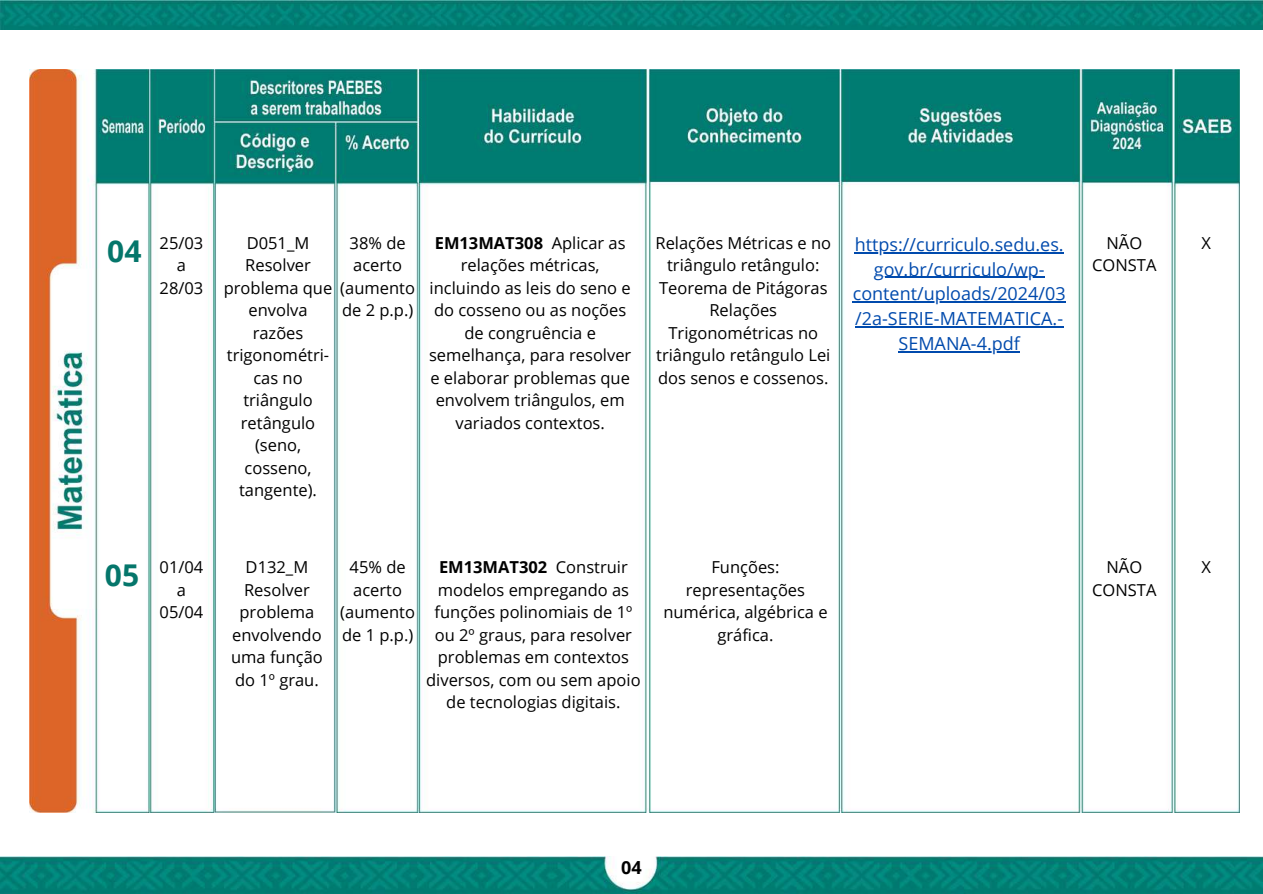
<style>
.page{position:relative;width:1263px;height:894px;background:#fff}
.page>*{position:absolute;margin:0;border:0;box-sizing:border-box;transform-origin:0 0}
.t1{font:18px/24.8px "Open Sans";color:#004aad;text-align:center}
.t2{font:700 18px "Open Sans";color:#000}
.t3{font:16.5px/22.5px "Open Sans";color:#000;text-align:center}
.s1{font-weight:700;font-size:30px;color:#05766b}
.s2{font-weight:700}
</style>
<div class="page">
<img style="left:0;top:0;width:1263px;height:29px">
<img style="left:30px;top:69px;width:1209px;height:743px">
<img style="left:0;top:856px;width:1263px;height:37px">
<hr style="left:855px;top:252px;width:209px;height:1px;background:#004aad">
<hr style="left:874px;top:277px;width:171px;height:1px;background:#004aad">
<hr style="left:853px;top:301px;width:213px;height:1px;background:#004aad">
<hr style="left:855px;top:326px;width:208px;height:1px;background:#004aad">
<hr style="left:898px;top:351px;width:122px;height:1px;background:#004aad">
<p class="t3" style="left:107px;top:231px;width:98px"><span class="s1">04</span> 25/03</p>
<p class="t3" style="left:177px;top:253px;width:11px">a</p>
<p class="t3" style="left:160px;top:276px;width:45px">28/03</p>
<p class="t3" style="left:224px;top:231px;width:110px">D051_M<br>Resolver problema que envolva razões trigonométri&shy;cas no triângulo retângulo (seno, cosseno, tangente).</p>
<p class="t3" style="left:340px;top:231px;width:76px">38% de acerto (aumento de 2 p.p.)</p>
<p class="t3" style="left:655px;top:231px;width:177px">Relações Métricas e no triângulo retângulo:<br>Teorema de Pitágoras<br>Relações<br>Trigonométricas no triângulo retângulo Lei dos senos e cossenos.</p>
<p class="t3" style="left:1092px;top:231px;width:66px">NÃO<br>CONSTA</p>
<p class="t3" style="left:1201px;top:231px;width:11px">X</p>
<p class="t3" style="left:429px;top:231px;width:204px"><span class="s2">EM13MAT308</span> Aplicar as relações métricas, incluindo as leis do seno e do cosseno ou as noções de congruência e semelhança, para resolver e elaborar problemas que envolvem triângulos, em variados contextos.</p>
<p class="t1" style="left:853px;top:231px;width:214px">https://curriculo.sedu.es. gov.br/curriculo/wp&shy;content/uploads/2024/03 /2a-SERIE-MATEMATICA.-<br>SEMANA-4.pdf</p>
<p class="t3" style="left:105px;top:555px;width:100px"><span class="s1">05</span> 01/04</p>
<p class="t3" style="left:177px;top:577px;width:11px">a</p>
<p class="t3" style="left:160px;top:600px;width:45px">05/04</p>
<p class="t3" style="left:231px;top:555px;width:93px">D132_M<br>Resolver problema envolvendo uma função do 1º grau.</p>
<p class="t3" style="left:340px;top:555px;width:76px">45% de acerto (aumento de 1 p.p.)</p>
<p class="t3" style="left:663px;top:555px;width:166px">Funções: representações numérica, algébrica e gráfica.</p>
<p class="t3" style="left:1092px;top:555px;width:66px">NÃO<br>CONSTA</p>
<p class="t3" style="left:1201px;top:555px;width:11px">X</p>
<p class="t3" style="left:426px;top:555px;width:216px"><span class="s2">EM13MAT302</span> Construir modelos empregando as funções polinomiais de 1º ou 2º graus, para resolver problemas em contextos diversos, com ou sem apoio de tecnologias digitais.</p>
<p class="t2" style="left:621px;top:854px;width:22px">04</p>
</div>
